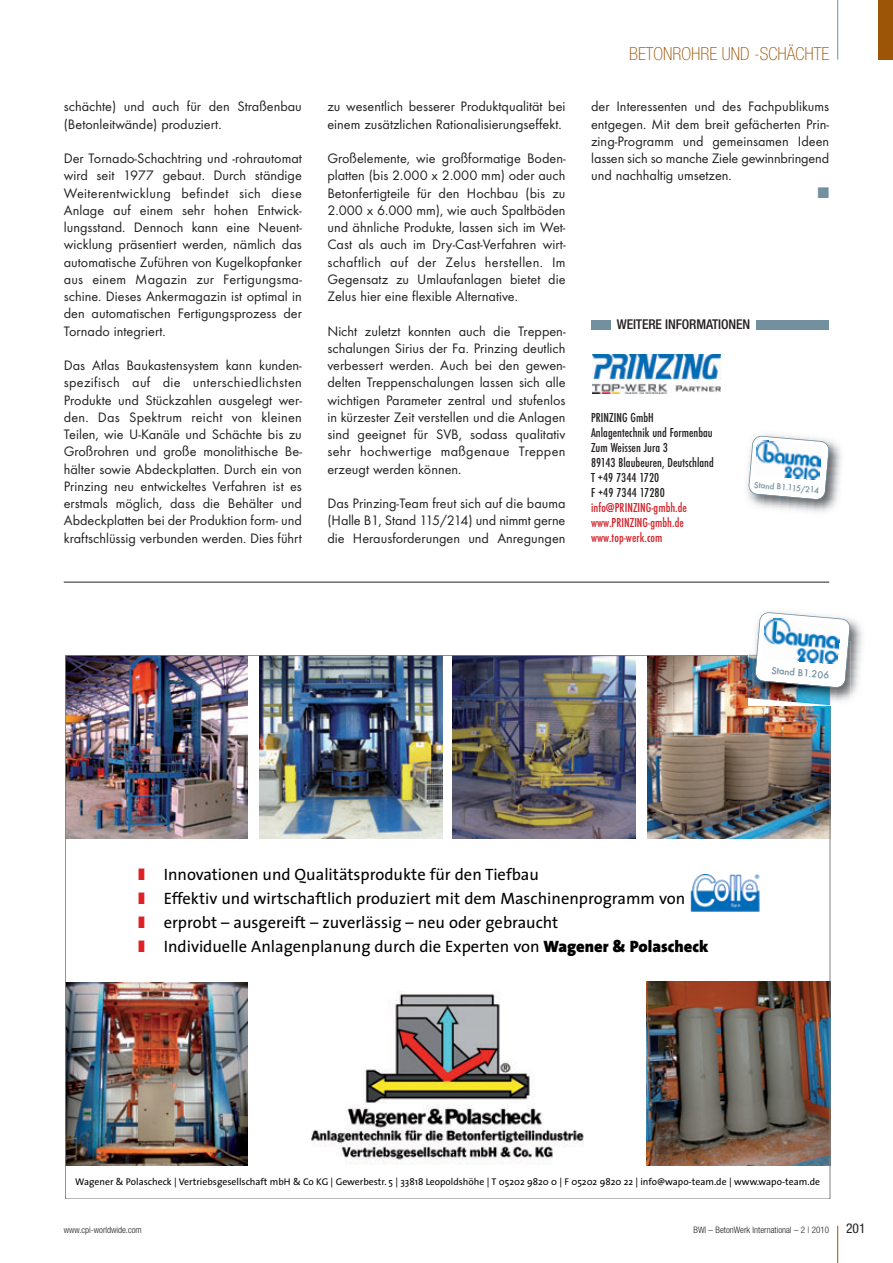
<style>
.page{position:relative;width:893px;height:1263px;background:#fff}
.page>*{position:absolute;margin:0;border:0;box-sizing:border-box;transform-origin:0 0}
.t1{font:100 condensed 18px "Helvetica Neue";color:#9c5506}
.t2{font:16.5px/24px "The Sans Plain+VPYXDL";color:#000}
.t3{font:14.25px/17.2px "Futura T";color:#231f20;text-align:justify}
.t4{font:14.25px "European Pi Three";color:#73909f}
.t5{font:500 condensed 13.5px/15px "Futura T";letter-spacing:.005em;color:#231f20}
.t6{font:500 condensed 13.5px/15px "Futura T";letter-spacing:.005em;color:#d1232a}
.t7{font:500 condensed 13.5px "Helvetica Neue";letter-spacing:-.01em;color:#231f20}
.t8{font:condensed 13.5px "Helvetica Neue";color:#231f20}
.t9{font:500 10.65px "Futura T";color:#73909f}
.t10{font:9.75px "The Sans Plain+VPYXDL";color:#000}
.t11{font:300 condensed 9px "Helvetica Neue";color:#231f20}
.t12{font:500 9px "Futura T";color:#73909f}
.s1{color:#df2127}
.s2{font-family:"The Sans Black Plain+CJSWPU"}
</style>
<div class="page">
<hr style="left:837px;top:1226px;width:1px;height:37px;background:#9c5506">
<hr style="left:837px;top:0;width:1px;height:60px;background:#73909f">
<div style="left:878px;top:0;width:15px;height:60px;background:#9c5506"></div>
<img style="left:592px;top:354px;width:129px;height:40px">
<div style="left:591px;top:320px;width:19px;height:10px;background:#73909f"></div>
<div style="left:756px;top:320px;width:73px;height:10px;background:#73909f"></div>
<hr style="left:64px;top:582px;width:765px;height:1px;background:#231f20">
<img style="left:67px;top:657px;width:181px;height:181px">
<img style="left:452px;top:657px;width:183px;height:181px">
<img style="left:647px;top:657px;width:181px;height:181px">
<img style="left:67px;top:982px;width:181px;height:184px">
<img style="left:647px;top:982px;width:181px;height:184px">
<img style="left:259px;top:657px;width:183px;height:181px">
<img style="left:311px;top:993px;width:272px;height:172px">
<img style="left:690px;top:874px;width:70px;height:38px">
<img style="left:747px;top:434px;width:95px;height:78px">
<svg style="left:748px;top:435px;width:82px;height:65px"></svg>
<img style="left:750px;top:611px;width:112px;height:97px">
<img style="left:749px;top:641px;width:101px;height:66px">
<img style="left:745px;top:654px;width:85px;height:51px">
<svg style="left:754px;top:612px;width:97px;height:76px"></svg>
<p class="t3" style="left:64px;top:99px;width:240px">schächte) und auch für den Straßenbau (Betonleitwände) produziert.</p>
<p class="t3" style="left:64px;top:151px;width:240px">Der Tornado-Schachtring und -rohrautomat wird seit 1977 gebaut. Durch ständige Weiterentwicklung befindet sich diese Anlage auf einem sehr hohen Entwick - lungsstand. Dennoch kann eine Neuent - wicklung präsentiert werden, nämlich das automatische Zuführen von Kugelkopfanker aus einem Magazin zur Fertigungs ma - schine. Dieses Ankermagazin ist optimal in den automatischen Fertigungsprozess der Tornado integriert.</p>
<p class="t3" style="left:64px;top:358px;width:240px">Das Atlas Baukastensystem kann kunden&shy;spezifisch auf die unterschiedlichsten Produkte und Stückzahlen ausgelegt wer&shy;den. Das Spektrum reicht von kleinen Teilen, wie U-Kanäle und Schächte bis zu Großrohren und große monolithische Be - hälter sowie Abdeckplatten. Durch ein von Prinzing neu entwickeltes Verfahren ist es erstmals möglich, dass die Behälter und Abdeckplatten bei der Produktion form- und kraftschlüssig verbunden werden. Dies führt</p>
<p class="t3" style="left:327px;top:99px;width:240px">zu wesentlich besserer Produktqualität bei einem zusätzlichen Rationalisierungseffekt.</p>
<p class="t3" style="left:327px;top:151px;width:240px">Großelemente, wie großformatige Boden - platten (bis 2.000 x 2.000 mm) oder auch Betonfertigteile für den Hochbau (bis zu 2.000 x 6.000 mm), wie auch Spaltböden und ähnliche Produkte, lassen sich im Wet-Cast als auch im Dry-Cast-Verfahren wirt&shy;schaftlich auf der Zelus herstellen. Im Gegensatz zu Umlaufanlagen bietet die Zelus hier eine flexible Alternative.</p>
<p class="t3" style="left:327px;top:323px;width:240px">Nicht zuletzt konnten auch die Treppen - schalungen Sirius der Fa. Prinzing deutlich verbessert werden. Auch bei den gewen&shy;delten Treppenschalungen lassen sich alle wichtigen Parameter zentral und stufenlos in kürzester Zeit verstellen und die Anlagen sind geeignet für SVB, sodass qualitativ sehr hochwertige maßgenaue Treppen erzeugt werden können.</p>
<p class="t3" style="left:327px;top:496px;width:240px">Das Prinzing-Team freut sich auf die bauma (Halle B1, Stand 115/214) und nimmt gerne die Herausforderungen und An regungen</p>
<p class="t1" style="left:629px;top:47px;width:202px">BETONROHRE UND -SCHÄCHTE</p>
<p class="t3" style="left:591px;top:99px;width:240px">der Interessenten und des Fach publikums entgegen. Mit dem breit gefächerten Prin - zing-Programm und gemeinsamen Ideen lassen sich so manche Ziele gewinnbringend und nachhaltig umsetzen.</p>
<p class="t4" style="left:817px;top:184px;width:13px">-</p>
<p class="t7" style="left:617px;top:320px;width:135px">WEITERE INFORMATIONEN</p>
<p class="t5" style="left:591px;top:411px;width:124px">PRINZING GmbH<br>Anlagentechnik und Formenbau<br>Zum Weissen Jura 3<br>89143 Blaubeuren, Deutschland<br>T +49 7344 1720<br>F +49 7344 17280</p>
<p class="t6" style="left:591px;top:501px;width:97px">info@PRINZING-gmbh.de www.PRINZING-gmbh.de www.top-werk.com</p>
<p class="t12" style="left:754px;top:481px;width:67px;rotate:5deg">Stand B1.115/214</p>
<p class="t9" style="left:772px;top:666px;width:60px;rotate:5deg">Stand B1.206</p>
<p class="t2" style="left:138px;top:864px;width:572px"><span class="s1">❚</span> Innovationen und Qualitätsprodukte für den Tiefbau<br><span class="s1">❚</span> Effektiv und wirtschaftlich produziert mit dem Maschinenprogramm von<br><span class="s1">❚</span> erprobt – ausgereift – zuverlässig – neu oder gebraucht<br><span class="s1">❚</span> Individuelle Anlagenplanung durch die Experten von <span class="s2">Wagener &amp; Polascheck</span></p>
<p class="t10" style="left:75px;top:1178px;width:746px">Wagener &amp; Polascheck | Vertriebsgesellschaft mbH &amp; Co KG | Gewerbestr. 5 | 33818 Leopoldshöhe | T 05202 9820 0 | F 05202 9820 22 | info@wapo-team.de | www.wapo-team.de</p>
<p class="t11" style="left:64px;top:1226px;width:79px">www.cpi-worldwide.com</p>
<p class="t11" style="left:694px;top:1226px;width:137px">BWI – BetonWerk International – 2 | 2010</p>
<p class="t8" style="left:846px;top:1223px;width:21px">201</p>
</div>
